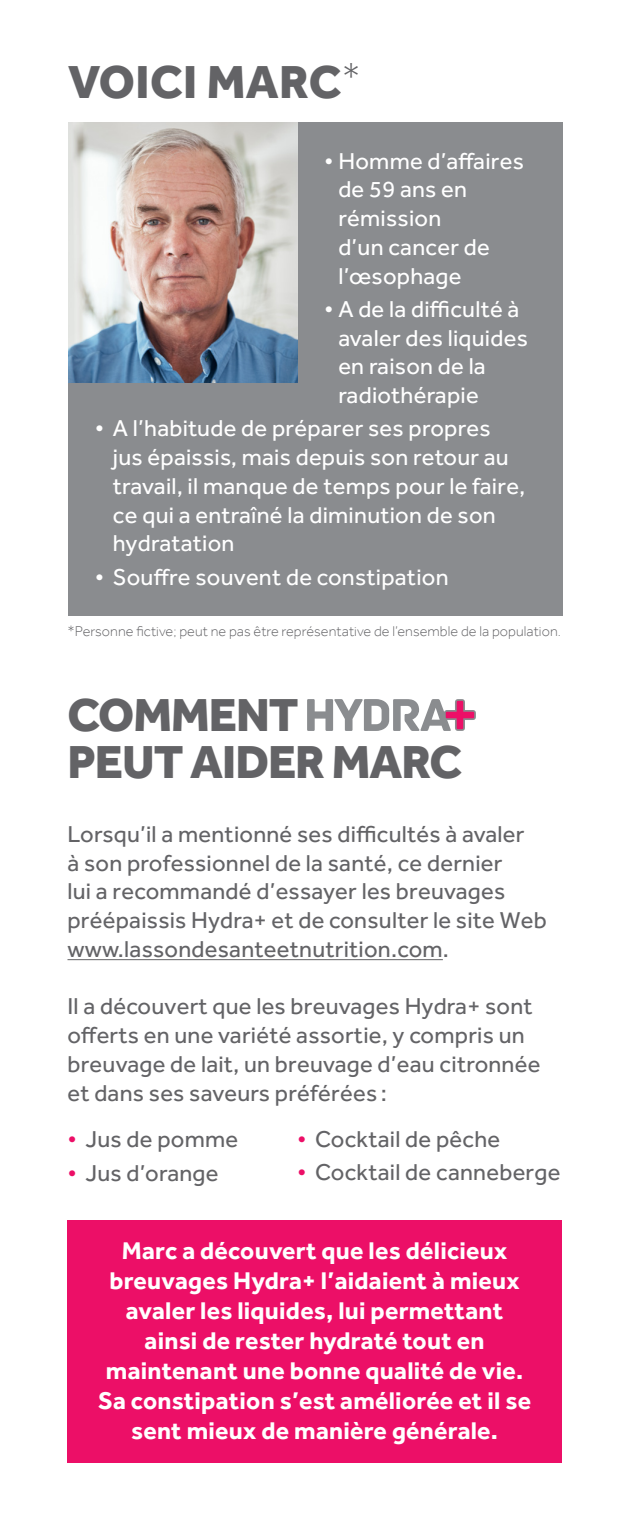
<style>
.page{position:relative;width:630px;height:1530px;background:#fff}
.page>*{position:absolute;margin:0;border:0;box-sizing:border-box;transform-origin:0 0}
.t1{font:800 47.5px/47.5px "Effra";letter-spacing:-.02em;color:#636366}
.t2{font:800 47.5px "Effra";letter-spacing:.01em;color:#636366}
.t3{font:700 25px/30px "Effra";letter-spacing:.01em;color:#fff;text-align:center}
.t4{font:23.75px/28.8px "Effra";letter-spacing:.01em;color:#636366}
.t5{font:23.75px/28.8px "Effra";letter-spacing:.01em;color:#fff}
.t6{font:300 14.5px "Effra";letter-spacing:.005em;color:#636366}
.s1{color:#ec0f67}
</style>
<div class="page">
<div style="left:68px;top:122px;width:494px;height:493px;background:#8a8c8f"></div>
<div style="left:68px;top:1220px;width:494px;height:242px;background:#ec0f67"></div>
<svg style="left:307px;top:699px;width:169px;height:32px"></svg>
<img style="left:68px;top:122px;width:229px;height:260px">
<hr style="left:68px;top:959px;width:375px;height:1px;background:#636366">
<h1 class="t2" style="left:68px;top:54px;width:294px">VOICI MARC<sup>*</sup></h1>
<p class="t5" style="left:338px;top:146px;width:187px;text-indent:-14px">• Homme d’affaires de 59 ans en rémission<br>d’un cancer de l’œsophage</p>
<p class="t5" style="left:338px;top:294px;width:191px;text-indent:-14px">• A de la difficulté à avaler des liquides en raison de la radiothérapie</p>
<p class="t5" style="left:113px;top:414px;width:414px;text-indent:-18px">• A l’habitude de préparer ses propres jus épaissis, mais depuis son retour au travail, il manque de temps pour le faire, ce qui a entraîné la diminution de son hydratation</p>
<p class="t5" style="left:95px;top:562px;width:355px">• Souffre souvent de constipation</p>
<p class="t6" style="left:68px;top:623px;width:495px">*Personne fictive; peut ne pas être représentative de l’ensemble de la population.</p>
<h1 class="t1" style="left:68px;top:691px;width:396px">COMMENT<br>PEUT AIDER MARC</h1>
<p class="t4" style="left:68px;top:819px;width:481px">Lorsqu’il a mentionné ses difficultés à avaler<br>à son professionnel de la santé, ce dernier<br>lui a recommandé d’essayer les breuvages préépaissis Hydra+ et de consulter le site Web www.lassondesanteetnutrition.com.</p>
<p class="t4" style="left:68px;top:992px;width:475px">Il a découvert que les breuvages Hydra+ sont offerts en une variété assortie, y compris un breuvage de lait, un breuvage d’eau citronnée et dans ses saveurs préférées :</p>
<p class="t4" style="left:68px;top:1125px;width:172px"><span class="s1">•</span> Jus de pomme</p>
<p class="t4" style="left:68px;top:1158px;width:153px"><span class="s1">•</span> Jus d’orange</p>
<p class="t4" style="left:297px;top:1124px;width:205px"><span class="s1">•</span> Cocktail de pêche</p>
<p class="t4" style="left:297px;top:1157px;width:265px"><span class="s1">•</span> Cocktail de canneberge</p>
<p class="t3" style="left:98px;top:1235px;width:435px">Marc a découvert que les délicieux breuvages Hydra+ l’aidaient à mieux avaler les liquides, lui permettant ainsi de rester hydraté tout en maintenant une bonne qualité de vie.<br>Sa constipation s’est améliorée et il se sent mieux de manière générale.</p>
</div>
